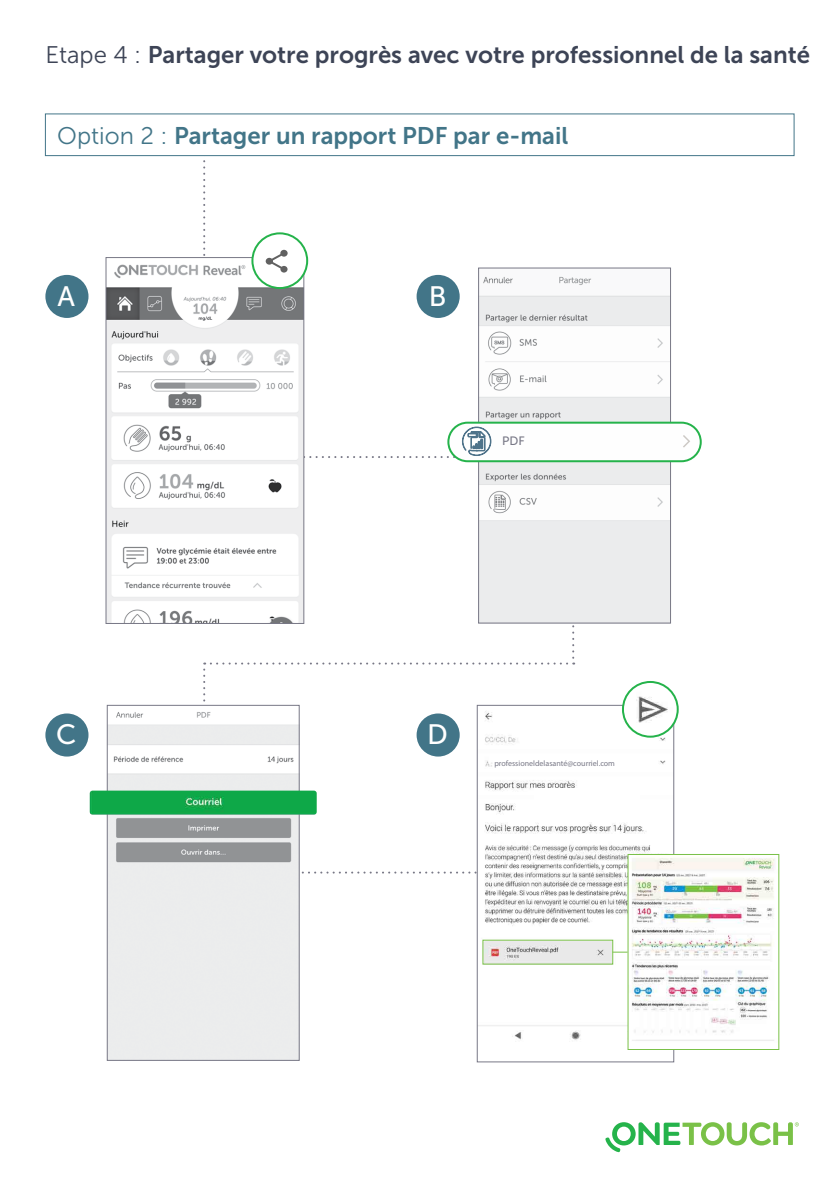
<style>
.page{position:relative;width:840px;height:1191px;background:#fff}
.page>*{position:absolute;margin:0;border:0;box-sizing:border-box;transform-origin:0 0}
.t1{font:28px "Museo Sans 500";color:#fff}
.t2{font:24px "Museo Sans 700";color:#3d4456}
.t3{font:24px "Museo Sans 700";color:#427588}
.t4{font:12.2px "Museo Sans 500";color:#787886}
.t5{font:8px "Myriad Pro";color:#787886}
.s1{font-family:"Museo Sans 300"}
</style>
<div class="page">
<svg style="left:605px;top:1122px;width:193px;height:30px"></svg>
<div style="left:45px;top:713px;width:43px;height:43px;background:#427588;border-radius:50%"></div>
<img style="left:575px;top:278px;width:93px;height:343px">
<img style="left:109px;top:712px;width:188px;height:346px">
<div style="left:107px;top:705px;width:192px;height:355px;border:1px solid #787886"></div>
<div style="left:45px;top:275px;width:43px;height:43px;background:#427588;border-radius:50%"></div>
<img style="left:107px;top:264px;width:96px;height:358px">
<div style="left:448px;top:423px;width:252px;height:38px;background:#fff;border-radius:19px"></div>
<svg style="left:683px;top:435px;width:7px;height:12px"></svg>
<div style="left:447px;top:422px;width:254px;height:40px;border:2px solid #25b34b;border-radius:19px"></div>
<img style="left:478px;top:720px;width:194px;height:320px">
<img style="left:629px;top:856px;width:146px;height:185px">
<div style="left:627px;top:854px;width:151px;height:196px;border:1px solid #7ac148"></div>
<div style="left:533px;top:789px;width:106px;height:14px;background:#fff"></div>
<svg style="left:481px;top:939px;width:146px;height:26px;background:#dde1d7"></svg>
<svg style="left:203px;top:156px;width:372px;height:717px"></svg>
<div style="left:251px;top:232px;width:57px;height:57px;border:2px solid #25b34b;border-radius:50%"></div>
<img style="left:622px;top:682px;width:55px;height:54px;border-radius:27px">
<div style="left:621px;top:681px;width:57px;height:56px;border:2px solid #25b34b;border-radius:50%"></div>
<div style="left:45px;top:113px;width:749px;height:43px;border:1px solid #427588"></div>
<img style="left:90px;top:790px;width:226px;height:24px">
<p class="t2" style="left:45px;top:42px;width:765px"><span class="s1">Etape 4 :</span> Partager votre progrès avec votre professionnel de la santé</p>
<p class="t3" style="left:57px;top:122px;width:512px"><span class="s1">Option 2 :</span> Partager un rapport PDF par e-mail</p>
<p class="t1" style="left:58px;top:281px;width:19px">A</p>
<p class="t1" style="left:428px;top:281px;width:19px">B</p>
<p class="t4" style="left:502px;top:434px;width:24px">PDF</p>
<p class="t1" style="left:56px;top:719px;width:22px">C</p>
<p class="t1" style="left:427px;top:719px;width:22px">D</p>
<p class="t5" style="left:494px;top:759px;width:122px">professioneldelasanté@courriel.com</p>
</div>
